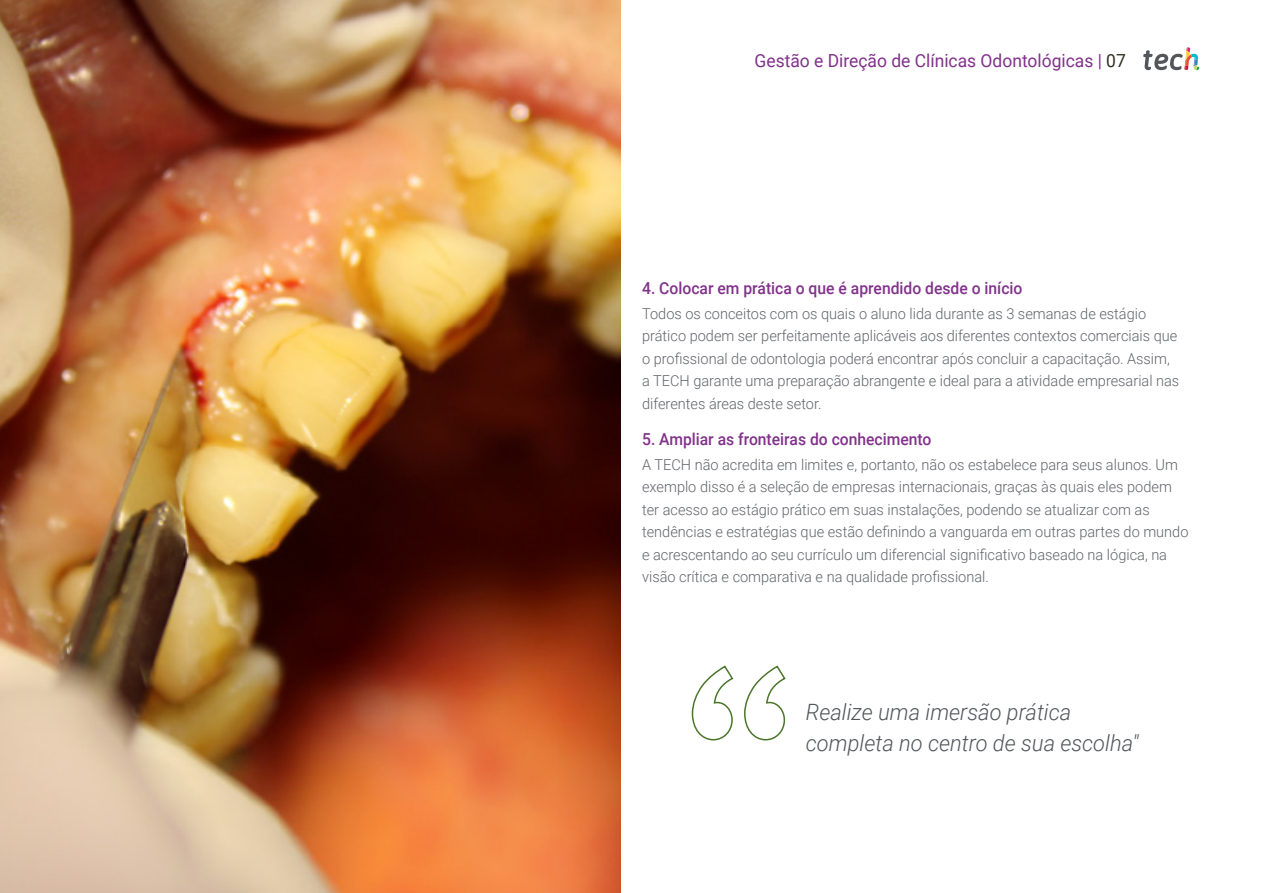
<style>
.page{position:relative;width:1263px;height:893px;background:#fff}
.page>*{position:absolute;margin:0;border:0;box-sizing:border-box;transform-origin:0 0}
.t1{font:italic 300 22.5px/31.5px "Roboto";color:#52555b}
.t2{font:18px "Roboto";color:#81328a}
.t3{font:500 16.5px "Roboto";color:#81328a;scale:.95 1}
.t4{font:300 15px/22.5px "Roboto";color:#61646a}
.s1{color:#7e3289}
.s2{color:#312e20}
</style>
<div class="page">
<img style="left:0;top:0;width:621px;height:893px">
<svg style="left:1143px;top:47px;width:56px;height:24px"></svg>
<svg style="left:691px;top:665px;width:95px;height:76px"></svg>
<p class="t2" style="left:754px;top:48px;width:373px">Gestão e Direção de Clínicas Odontológica<span class="s1">s |</span> <span class="s2">07</span></p>
<p class="t3" style="left:642px;top:277px;width:402px">4. Colocar em prática o que é aprendido desde o início</p>
<p class="t4" style="left:642px;top:302px;width:539px">Todos os conceitos com os quais o aluno lida durante as 3 semanas de estágio prático podem ser perfeitamente aplicáveis aos diferentes contextos comerciais que o profissional de odontologia poderá encontrar após concluir a capacitação. Assim, a TECH garante uma preparação abrangente e ideal para a atividade empresarial nas diferentes áreas deste setor.</p>
<p class="t3" style="left:642px;top:428px;width:306px">5. Ampliar as fronteiras do conhecimento</p>
<p class="t4" style="left:642px;top:453px;width:548px">A TECH não acredita em limites e, portanto, não os estabelece para seus alunos. Um exemplo disso é a seleção de empresas internacionais, graças às quais eles podem ter acesso ao estágio prático em suas instalações, podendo se atualizar com as tendências e estratégias que estão definindo a vanguarda em outras partes do mundo e acrescentando ao seu currículo um diferencial significativo baseado na lógica, na visão crítica e comparativa e na qualidade profissional.</p>
<h1 class="t1" style="left:806px;top:695px;width:334px">Realize uma imersão prática completa no centro de sua escolha"</h1>
</div>
